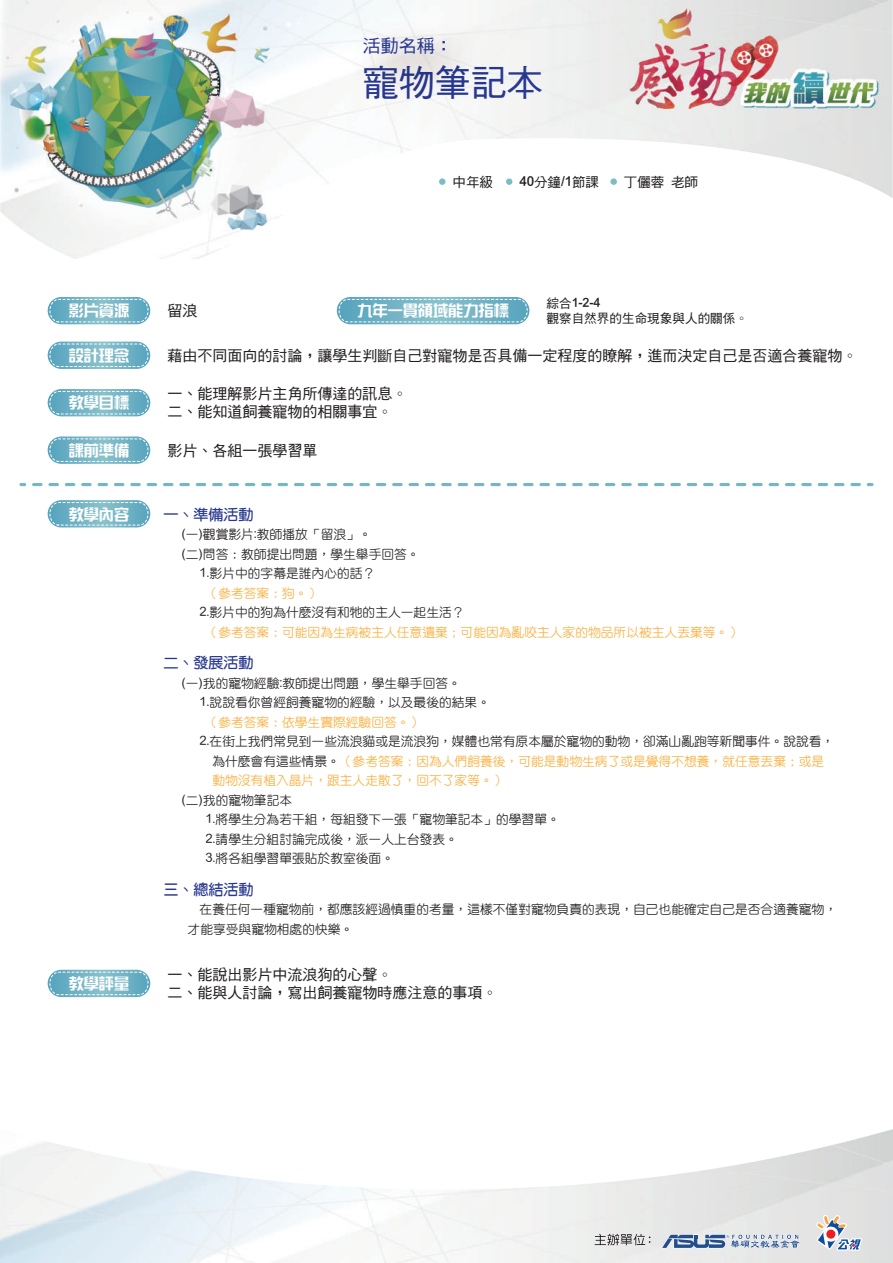
<style>
.page{position:relative;width:893px;height:1263px;background:#fff}
.page>*{position:absolute;margin:0;border:0;box-sizing:border-box;transform-origin:0 0}
.t1{font:500 36px "Ht Wang";color:#283890}
.t2{font:500 18px "Ht Wang";color:#283890}
.t3{font:15.15px "Han Wang Zon Yi";color:#fff}
.t4{font:500 15px/18px "Ht Wang";color:#231f20}
.t5{font:15px "Ht Wang Bold Round";color:#283890}
.t6{font:15px "DF Yuan W7 WIN BF";color:#283890}
.t7{font:500 13.5px "Ht Wang";color:#231f20}
.t8{font:12.75px/19.5px "Ht Wang Medium Round";color:#231f20}
.t9{font:12.75px "Ht Wang Medium Round";color:#fbb03f}
.t10{font:500 12.6px/15.1px "Ht Wang";color:#231f20}
.s1{color:#fbb03f}
</style>
<div class="page">
<img style="left:1px;top:0;width:891px;height:258px">
<svg style="left:594px;top:1233px;width:57px;height:13px"></svg>
<svg style="left:661px;top:1234px;width:139px;height:14px;background:#9daec7"></svg>
<svg style="left:816px;top:1215px;width:46px;height:36px"></svg>
<svg style="left:48px;top:500px;width:102px;height:27px"></svg>
<svg style="left:49px;top:502px;width:100px;height:24px;background:#7cb8c9"></svg>
<img style="left:324px;top:25px;width:257px;height:113px">
<img style="left:330px;top:5px;width:181px;height:108px">
<div style="left:439px;top:178px;width:6px;height:7px;background:#7cbcc5;border-radius:50%"></div>
<svg style="left:337px;top:297px;width:192px;height:27px"></svg>
<svg style="left:338px;top:299px;width:190px;height:24px;background:#79b7c8"></svg>
<div style="left:506px;top:178px;width:6px;height:7px;background:#7cbcc5;border-radius:50%"></div>
<div style="left:610px;top:178px;width:7px;height:7px;background:#7cbcc5;border-radius:50%"></div>
<svg style="left:48px;top:297px;width:102px;height:27px"></svg>
<svg style="left:49px;top:299px;width:100px;height:24px;background:#7cb8c9"></svg>
<svg style="left:48px;top:342px;width:102px;height:27px"></svg>
<svg style="left:49px;top:343px;width:100px;height:24px;background:#7cb8c9"></svg>
<svg style="left:48px;top:436px;width:102px;height:28px"></svg>
<svg style="left:49px;top:438px;width:100px;height:24px;background:#7cb8c9"></svg>
<svg style="left:48px;top:970px;width:102px;height:27px"></svg>
<svg style="left:49px;top:971px;width:100px;height:24px;background:#7cb8c9"></svg>
<svg style="left:48px;top:389px;width:102px;height:27px"></svg>
<svg style="left:49px;top:391px;width:100px;height:24px;background:#7cb8c9"></svg>
<svg style="left:21px;top:483px;width:4px;height:3px"></svg>
<svg style="left:34px;top:483px;width:838px;height:3px"></svg>
<h2 class="t2" style="left:363px;top:37px;width:92px">活動名稱：</h2>
<h1 class="t1" style="left:363px;top:64px;width:181px">寵物筆記本</h1>
<p class="t7" style="left:453px;top:175px;width:42px">中年級</p>
<p class="t7" style="left:519px;top:175px;width:81px">40分鐘/1節課</p>
<p class="t7" style="left:624px;top:175px;width:76px">丁儷蓉 老師</p>
<p class="t3" style="left:357px;top:303px;width:153px">九年一貫領域能力指標</p>
<p class="t10" style="left:546px;top:296px;width:203px">綜合1-2-4<br>觀察自然界的生命現象與人的關係。</p>
<p class="t3" style="left:69px;top:303px;width:62px">影片資源</p>
<p class="t4" style="left:167px;top:302px;width:31px">留浪</p>
<p class="t3" style="left:69px;top:348px;width:62px">設計理念</p>
<p class="t4" style="left:167px;top:346px;width:691px">藉由不同面向的討論，讓學生判斷自己對寵物是否具備一定程度的瞭解，進而決定自己是否適合養寵物。</p>
<p class="t3" style="left:69px;top:395px;width:62px">教學目標</p>
<p class="t4" style="left:167px;top:385px;width:241px">一、能理解影片主角所傳達的訊息。二、能知道飼養寵物的相關事宜。</p>
<p class="t3" style="left:69px;top:443px;width:62px">課前準備</p>
<p class="t4" style="left:167px;top:441px;width:151px">影片、各組一張學習單</p>
<p class="t3" style="left:69px;top:506px;width:62px">教學內容</p>
<p class="t5" style="left:164px;top:506px;width:91px">一、準備活動</p>
<p class="t8" style="left:182px;top:524px;width:192px">(一)觀賞影片:教師播放「留浪」。</p>
<p class="t8" style="left:182px;top:544px;width:240px">(二)問答：教師提出問題，學生舉手回答。</p>
<p class="t8" style="left:200px;top:563px;width:177px">1.影片中的字幕是誰內心的話？</p>
<p class="t9" style="left:206px;top:586px;width:116px">（參考答案：狗。）</p>
<p class="t8" style="left:200px;top:602px;width:266px">2.影片中的狗為什麼沒有和牠的主人一起生活？</p>
<p class="t9" style="left:206px;top:625px;width:537px">（參考答案：可能因為生病被主人任意遺棄；可能因為亂咬主人家的物品所以被主人丟棄等。）</p>
<p class="t5" style="left:164px;top:655px;width:91px">二、發展活動</p>
<p class="t8" style="left:200px;top:673px;width:292px;text-indent:-18px">(一)我的寵物經驗:教師提出問題，學生舉手回答。<br>1.說說看你曾經飼養寵物的經驗，以及最後的結果。</p>
<p class="t9" style="left:206px;top:715px;width:218px">（參考答案：依學生實際經驗回答。）</p>
<p class="t8" style="left:212px;top:731px;width:623px;text-indent:-13px">2.在街上我們常見到一些流浪貓或是流浪狗，媒體也常有原本屬於寵物的動物，卻滿山亂跑等新聞事件。說說看，為什麼會有這些情景。<span class="s1">（參考答案：因為人們飼養後，可能是動物生病了或是覺得不想養，就任意丟棄；或是動物沒有植入晶片，跟主人走散了，回不了家等。）</span></p>
<p class="t8" style="left:206px;top:790px;width:356px;text-indent:-24px">(二)我的寵物筆記本<br>1.將學生分為若干組，每組發下一張「寵物筆記本」的學習單。<br>2.請學生分組討論完成後，派一人上台發表。<br>3.將各組學習單張貼於教室後面。</p>
<p class="t6" style="left:164px;top:881px;width:91px">三、總結活動</p>
<p class="t8" style="left:188px;top:899px;width:651px;text-indent:12px">在養任何一種寵物前，都應該經過慎重的考量，這樣不僅對寵物負責的表現，自己也能確定自己是否合適養寵物，才能享受與寵物相處的快樂。</p>
<p class="t3" style="left:69px;top:976px;width:62px">教學評量</p>
<p class="t4" style="left:167px;top:965px;width:331px">一、能說出影片中流浪狗的心聲。<br>二、能與人討論，寫出飼養寵物時應注意的事項。</p>
</div>
